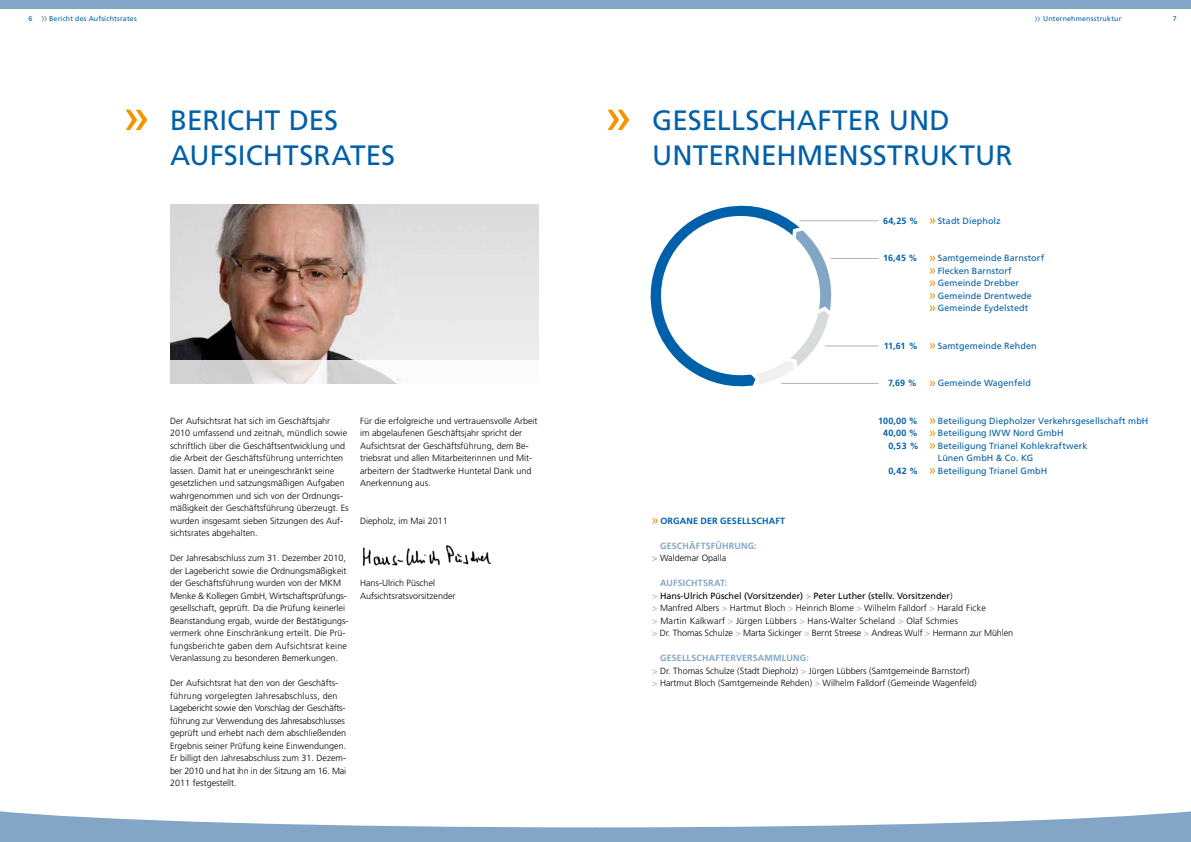
<style>
.page{position:relative;width:1191px;height:842px;background:#fff}
.page>*{position:absolute;margin:0;border:0;box-sizing:border-box;transform-origin:0 0}
.t1{font:28px/35px "Frutiger";color:#0060a9}
.t2{font:300 9px/12.5px "Frutiger";color:#000}
.t3{font:9px/12.5px "Frutiger";letter-spacing:.01em;color:#0060a9}
.t4{font:700 9px "Frutiger";letter-spacing:.015em;color:#0060a9}
.t5{font:700 9px/12.5px "Frutiger";letter-spacing:.015em;color:#83a6c7}
.t6{font:7px "Frutiger";letter-spacing:.03em;color:#0060a9}
.s1{font-weight:400}
.s2{font-weight:300;color:#000}
.s3{font-weight:700;color:#83a6c7}
.s4{color:#83a6c7}
.s5{font-weight:400;color:#83a6c7}
</style>
<div class="page">
<div style="left:0;top:0;width:595px;height:9px;background:#83a6c7"></div>
<svg style="left:0;top:811px;width:1191px;height:31px"></svg>
<div style="left:595px;top:0;width:596px;height:9px;background:#83a6c7"></div>
<svg style="left:1034px;top:16px;width:6px;height:6px"></svg>
<img style="left:170px;top:204px;width:369px;height:156px">
<svg style="left:170px;top:360px;width:231px;height:24px;fill:#d3d3d4"></svg>
<svg style="left:126px;top:110px;width:21px;height:20px"></svg>
<svg style="left:607px;top:110px;width:22px;height:20px"></svg>
<img style="left:362px;top:545px;width:130px;height:21px">
<svg style="left:652px;top:518px;width:6px;height:6px"></svg>
<svg style="left:929px;top:218px;width:6px;height:6px"></svg>
<svg style="left:929px;top:256px;width:6px;height:5px"></svg>
<svg style="left:929px;top:268px;width:6px;height:6px"></svg>
<svg style="left:929px;top:281px;width:6px;height:5px"></svg>
<svg style="left:929px;top:293px;width:6px;height:6px"></svg>
<svg style="left:929px;top:306px;width:6px;height:5px"></svg>
<svg style="left:929px;top:343px;width:6px;height:6px"></svg>
<svg style="left:929px;top:381px;width:6px;height:5px"></svg>
<svg style="left:929px;top:418px;width:6px;height:6px"></svg>
<svg style="left:929px;top:431px;width:6px;height:5px"></svg>
<svg style="left:929px;top:443px;width:6px;height:6px"></svg>
<svg style="left:929px;top:468px;width:6px;height:6px"></svg>
<hr style="left:800px;top:220px;width:78px;height:1px;background:#b1b3b4">
<hr style="left:781px;top:383px;width:97px;height:1px;background:#b1b3b4">
<hr style="left:831px;top:258px;width:47px;height:1px;background:#b1b3b4">
<hr style="left:825px;top:346px;width:53px;height:1px;background:#b1b3b4">
<svg style="left:650px;top:205px;width:185px;height:182px"></svg>
<svg style="left:41px;top:16px;width:6px;height:5px"></svg>
<p class="t6" style="left:49px;top:15px;width:89px">Bericht des Aufsichtsrates</p>
<p class="t6" style="left:29px;top:15px;width:5px">6</p>
<p class="t6" style="left:1043px;top:15px;width:80px">U nternehmensstruktur</p>
<p class="t6" style="left:1172px;top:15px;width:5px">7</p>
<h1 class="t1" style="left:170px;top:102px;width:226px">Bericht des<br>Aufsichtsrates</h1>
<h1 class="t1" style="left:652px;top:102px;width:362px">Gesellschafter und<br>U nternehm ensstruktur</h1>
<p class="t2" style="left:170px;top:414px;width:180px">Der Aufsichtsrat hat sich im Geschäftsjahr 2010 umfassend und zeitnah, mündlich sowie schriftlich über die Geschäftsentwicklung und die Arbeit der Geschäftsführung unterrichten lassen. Damit hat er uneingeschränkt seine gesetzlichen und satzungsmäßigen Aufgaben wahrgenommen und sich von der Ordnungs&shy;mäßigkeit der Geschäftsführung überzeugt. Es wurden insgesamt sieben Sitzungen des Auf&shy;sichtsrates abgehalten.</p>
<p class="t2" style="left:170px;top:552px;width:180px">Der Jahresabschluss zum 31. Dezember 2010, der Lagebericht sowie die Ordnungsmäßigkeit der Geschäftsführung wurden von der M KM Menke &amp; Kollegen GmbH, Wirtschaftsprüfungs&shy;gesellschaft, geprüft. Da die Prüfung keinerlei Beanstandung ergab, wurde der Bestätigungs&shy;vermerk ohne Einschränkung erteilt. Die Prü&shy;fungsberichte gaben dem Aufsichtsrat keine Veranlassung zu besonderen Bemerkungen.</p>
<p class="t2" style="left:170px;top:677px;width:178px">Der Aufsichtsrat hat den von der Geschäfts&shy;führung vorgelegten Jahresabschluss, den Lagebericht sowie den Vorschlag der Geschäfts&shy;führung zur Verwendung des Jahresabschlusses geprüft und erhebt nach dem abschließenden Ergebnis seiner Prüfung keine Einwendungen.<br>Er billigt den Jahresabschluss zum 31. Dezem&shy;ber 2010 und hat ihn in der Sitzung am 16. Mai 2011 festgestellt.</p>
<p class="t2" style="left:360px;top:414px;width:179px">Für die erfolgreiche und vertrauensvolle Arbeit im abgelaufenen Geschäftsjahr spricht der Aufsichtsrat der Geschäftsführung, dem Be&shy;triebsrat und allen M itarbeiterinnen und M it&shy;arbeitern der Stadtwerke H untetal Dank und Anerkennung aus.</p>
<p class="t2" style="left:360px;top:514px;width:89px">Diepholz, im Mai 2011</p>
<p class="t2" style="left:360px;top:577px;width:97px">Hans-U lrich Püschel<br>Aufsichtsratsvorsitzender</p>
<p class="t4" style="left:883px;top:215px;width:36px">64,25 %</p>
<p class="t3" style="left:937px;top:214px;width:64px">Stadt Diepholz</p>
<p class="t4" style="left:883px;top:253px;width:36px">16,45 %</p>
<p class="t3" style="left:937px;top:252px;width:108px">Samtgemeinde Barnstorf<br>Flecken Barnstorf<br>Gemeinde Drebber<br>Gemeinde Drentwede<br>Gemeinde Eydelstedt</p>
<p class="t4" style="left:883px;top:340px;width:36px">11,61 %</p>
<p class="t3" style="left:937px;top:339px;width:100px">Samtgemeinde Rehden</p>
<p class="t4" style="left:888px;top:378px;width:30px">7,69 %</p>
<p class="t3" style="left:937px;top:377px;width:94px">Gemeinde Wagenfeld</p>
<p class="t4" style="left:878px;top:415px;width:41px">100,00 %</p>
<p class="t3" style="left:937px;top:414px;width:210px">Beteiligung Diepholzer Verkehrsgesellschaft mbH</p>
<p class="t4" style="left:883px;top:428px;width:36px">40,00 %</p>
<p class="t3" style="left:937px;top:427px;width:60px">Beteiligung IWW</p>
<p class="t3" style="left:1013px;top:427px;width:50px">Nord GmbH</p>
<p class="t4" style="left:888px;top:440px;width:32px">0,53 %</p>
<p class="t3" style="left:937px;top:439px;width:151px">Beteiligung Trianel Kohlekraftwerk<br>Lünen GmbH &amp; Co. KG</p>
<p class="t4" style="left:888px;top:465px;width:31px">0,42 %</p>
<p class="t3" style="left:937px;top:464px;width:109px">Beteiligung Trianel GmbH</p>
<p class="t4" style="left:660px;top:515px;width:126px">ORGANE DER GESELLSCHAFT</p>
<p class="t5" style="left:652px;top:539px;width:106px">G ESCHÄFTSFÜHRUNG: <span class="s1">&gt;</span> <span class="s2">Waldemar Opalla</span></p>
<p class="t2" style="left:652px;top:577px;width:362px"><span class="s3">AUFSICHTSRAT:<br></span><span class="s4">&gt;</span> <span class="s1">H ans-U lrich Püschel (Vorsitzender)</span> <span class="s5">&gt;</span> <span class="s1">Peter Luther (stellv. Vorsitzender</span>)<br><span class="s4">&gt;</span> Manfred Albers <span class="s4">&gt;</span> Hartmut Bloch <span class="s4">&gt;</span> Heinrich Blome <span class="s4">&gt;</span> Wilhelm Falldorf <span class="s4">&gt;</span> Harald Ficke<br><span class="s4">&gt;</span> Martin Kalkwarf <span class="s4">&gt;</span> Jürgen Lübbers <span class="s4">&gt;</span> Hans-Walter Scheland <span class="s4">&gt;</span> Olaf Schmies<br><span class="s4">&gt;</span> Dr. Thomas Schulze <span class="s4">&gt;</span> Marta Sickinger <span class="s4">&gt;</span> Bernt Streese <span class="s4">&gt;</span> Andreas Wulf <span class="s4">&gt;</span> Hermann zur M ühlen</p>
<p class="t2" style="left:652px;top:652px;width:326px"><span class="s3">G ESELLSCHAFTERVERSAMMLUNG:<br></span><span class="s4">&gt;</span> Dr. Thomas Schulze (Stadt Diepholz) <span class="s4">&gt;</span> Jürgen Lübbers (Samtgemeinde Barnstorf) <span class="s4">&gt;</span> Hartmut Bloch (Samtgemeinde Rehden) <span class="s4">&gt;</span> Wilhelm Falldorf (Gemeinde Wagenfeld)</p>
</div>
